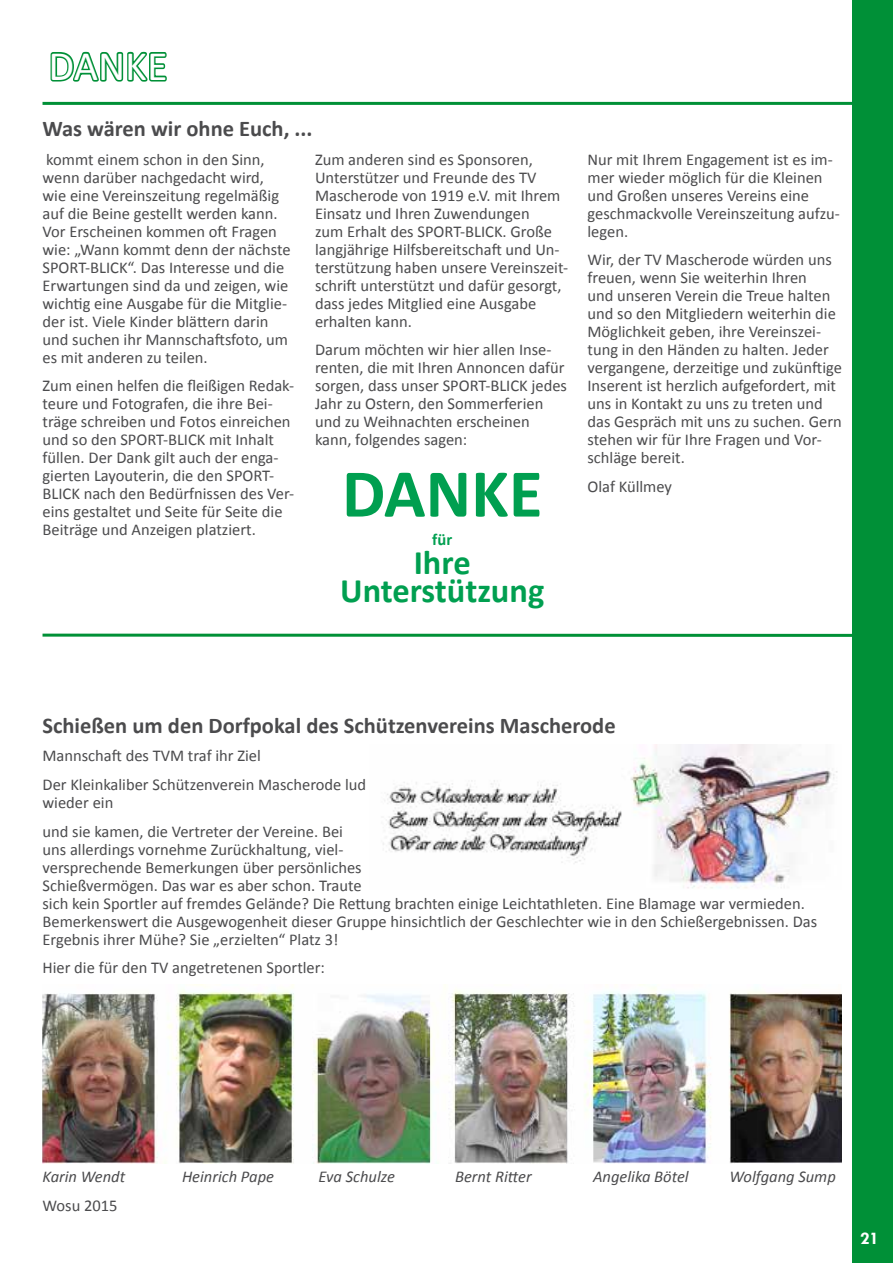
<style>
.page{position:relative;width:893px;height:1263px;background:#fff}
.page>*{position:absolute;margin:0;border:0;box-sizing:border-box;transform-origin:0 0}
.t1{font:700 69px "Calibri";color:#009f50}
.t2{font:42px "Calibri";color:#fff}
.t3{font:700 34.5px/28.7px "Calibri";color:#009f50;text-align:center}
.t4{font:700 22.5px "Calibri";color:#4b4b4d}
.t5{font:700 18px "Tw Cen";color:#fff}
.t6{font:16.5px/18px "Calibri";color:#4b4b4d}
.t7{font:italic 16.5px "Calibri";color:#4b4b4d}
.t8{font:700 16.5px "Calibri";color:#009f50}
</style>
<div class="page">
<div style="left:852px;top:0;width:41px;height:1263px;background:#009037"></div>
<hr style="left:43px;top:102px;width:819px;height:3px;background:#009037">
<svg style="left:50px;top:51px;width:117px;height:31px"></svg>
<hr style="left:43px;top:634px;width:822px;height:3px;background:#009037">
<img style="left:43px;top:984px;width:799px;height:179px">
<img style="left:383px;top:744px;width:455px;height:145px">
<h2 class="t2" style="left:49px;top:40px;width:121px">DANKE</h2>
<h3 class="t4" style="left:43px;top:114px;width:272px">Was wären wir ohne Euch, ...</h3>
<p class="t6" style="left:43px;top:150px;width:250px">kommt einem schon in den Sinn, wenn darüber nachgedacht wird, wie eine Vereinszeitung regelmäßig auf die Beine gestellt werden kann.<br>Vor Erscheinen kommen oft Fragen wie: „Wann kommt denn der nächste SPORT-BLICK“. Das Interesse und die Erwartungen sind da und zeigen, wie wichtig eine Ausgabe für die Mitglie&shy;der ist. Viele Kinder blättern darin und suchen ihr Mannschaftsfoto, um es mit anderen zu teilen.</p>
<p class="t6" style="left:43px;top:377px;width:253px">Zum einen helfen die fleißigen Redak&shy;teure und Fotografen, die ihre Bei&shy;träge schreiben und Fotos einreichen und so den SPORT-BLICK mit Inhalt füllen. Der Dank gilt auch der enga&shy;gierten Layouterin, die den SPORT-BLICK nach den Bedürfnissen des Ver&shy;eins gestaltet und Seite für Seite die Beiträge und Anzeigen platziert.</p>
<p class="t6" style="left:315px;top:150px;width:255px">Zum anderen sind es Sponsoren, Unterstützer und Freunde des TV Mascherode von 1919 e.V. mit Ihrem Einsatz und Ihren Zuwendungen<br>zum Erhalt des SPORT-BLICK. Große langjährige Hilfsbereitschaft und Un&shy;terstützung haben unsere Vereinszeit&shy;schrift unterstützt und dafür gesorgt, dass jedes Mitglied eine Ausgabe erhalten kann.</p>
<p class="t6" style="left:315px;top:341px;width:254px">Darum möchten wir hier allen Inse&shy;renten, die mit Ihren Annoncen dafür sorgen, dass unser SPORT-BLICK jedes<br>Jahr zu Ostern, den Sommerferien und zu Weihnachten erscheinen kann, folgendes sagen:</p>
<h1 class="t1" style="left:342px;top:449px;width:202px">DANKE</h1>
<p class="t8" style="left:432px;top:529px;width:21px">für</p>
<h3 class="t3" style="left:340px;top:548px;width:206px">Ihre<br>Unterstützung</h3>
<p class="t6" style="left:587px;top:150px;width:254px">Nur mit Ihrem Engagement ist es im&shy;mer wieder möglich für die Kleinen und Großen unseres Vereins eine geschmackvolle Vereinszeitung aufzu&shy;legen.</p>
<p class="t6" style="left:587px;top:251px;width:256px">Wir, der TV Mascherode würden uns freuen, wenn Sie weiterhin Ihren<br>und unseren Verein die Treue halten und so den Mitgliedern weiterhin die Möglichkeit geben, ihre Vereinszei&shy;tung in den Händen zu halten. Jeder vergangene, derzeitige und zukünftige Inserent ist herzlich aufgefordert, mit uns in Kontakt zu uns zu treten und das Gespräch mit uns zu suchen. Gern stehen wir für Ihre Fragen und Vor&shy;schläge bereit.</p>
<p class="t6" style="left:587px;top:477px;width:86px">Olaf Küllmey</p>
<h3 class="t4" style="left:43px;top:711px;width:575px">Schießen um den Dorfpokal des Schützenvereins Mascherode</h3>
<p class="t6" style="left:43px;top:742px;width:325px;line-height:28.7px">Mannschaft des TVM traf ihr Ziel<br>Der Kleinkaliber Schützenverein Mascherode lud</p>
<p class="t6" style="left:43px;top:788px;width:302px;line-height:28.7px">wieder ein<br>und sie kamen, die Vertreter der Vereine. Bei</p>
<p class="t6" style="left:43px;top:840px;width:776px">uns allerdings vornehme Zurückhaltung, viel-<br>versprechende Bemerkungen über persönliches<br>Schießvermögen. Das war es aber schon. Traute<br>sich kein Sportler auf fremdes Gelände? Die Rettung brachten einige Leichtathleten. Eine Blamage war vermieden.<br>Bemerkenswert die Ausgewogenheit dieser Gruppe hinsichtlich der Geschlechter wie in den Schießergebnissen. Das Ergebnis ihrer Mühe? Sie „erzielten“ Platz 3!</p>
<p class="t6" style="left:43px;top:959px;width:284px">Hier die für den TV angetretenen Sportler:</p>
<p class="t7" style="left:43px;top:1165px;width:84px">Karin Wendt</p>
<p class="t7" style="left:182px;top:1165px;width:94px">Heinrich Pape</p>
<p class="t7" style="left:319px;top:1165px;width:78px">Eva Schulze</p>
<p class="t7" style="left:455px;top:1165px;width:78px">Bernt Ritter</p>
<p class="t7" style="left:593px;top:1165px;width:97px">Angelika Bötel</p>
<p class="t7" style="left:730px;top:1165px;width:108px">Wolfgang Sump</p>
<p class="t6" style="left:43px;top:1196px;width:76px">Wosu 2015</p>
<p class="t5" style="left:860px;top:1228px;width:21px">21</p>
</div>
